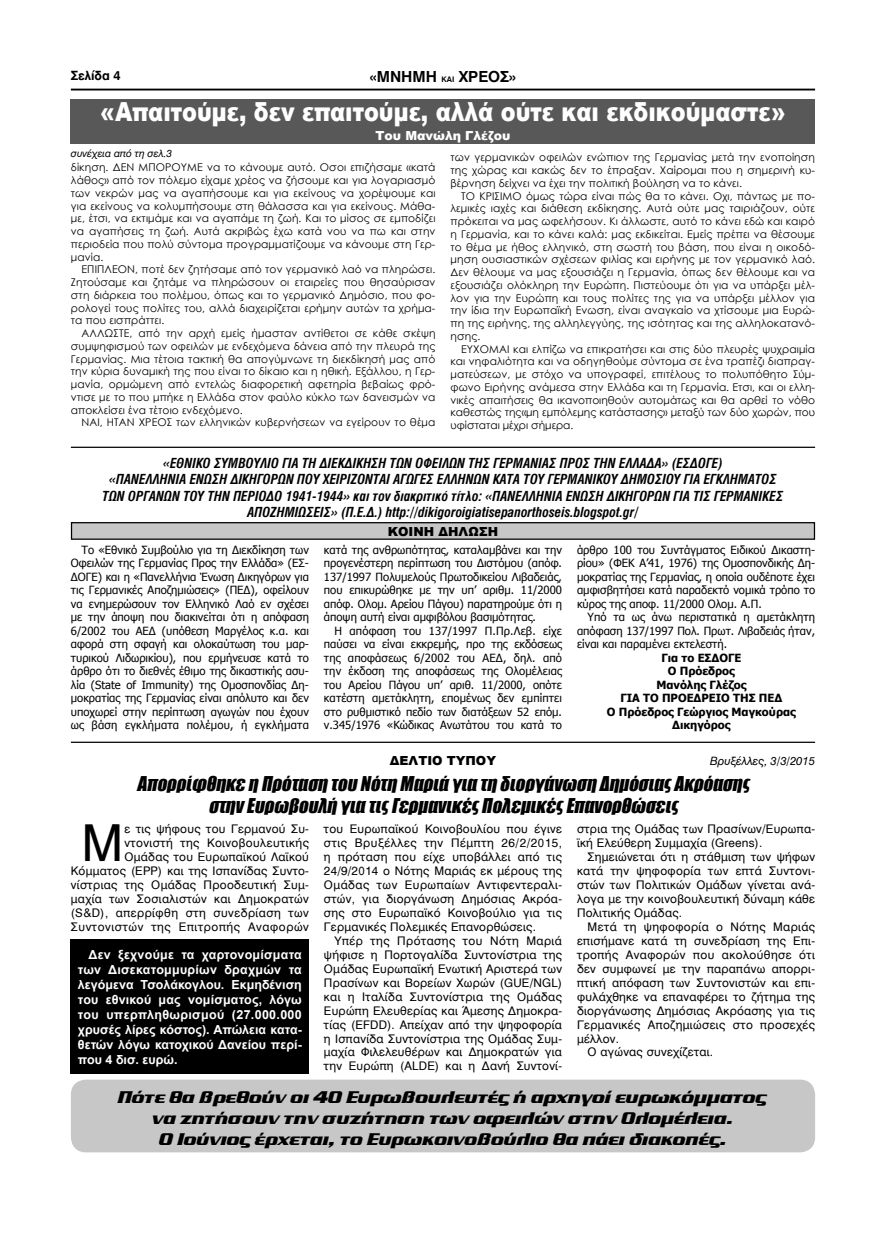
<style>
.page{position:relative;width:886px;height:1241px;background:#fff}
.page>*{position:absolute;margin:0;border:0;box-sizing:border-box;transform-origin:0 0}
.t1{font:49.88px "UB Helvetica";color:#000}
.t2{font:900 26.25px "Arial";color:#fff;scale:.85 1}
.t3{font:italic 18.75px/22.5px "Impact";color:#000;text-align:center}
.t4{font:17.5px/21px "Cf Serpentine";color:#000;text-align:center}
.t5{font:15px "UB Helvetica Bold";color:#000}
.t6{font:italic 13.75px/16.5px "UB Helvetica Cond Bold";color:#000;text-align:center}
.t7{font:700 12.5px/15px "Arial";color:#fff;text-align:justify}
.t8{font:900 12.5px "Arial";color:#000}
.t9{font:900 12.5px "Arial";color:#fff}
.t10{font:12.5px "UB Helvetica Bold";color:#000}
.t11{font:11.62px/14px "UB Helvetica";letter-spacing:.02em;color:#000;text-align:justify}
.t12{font:11.25px/13.5px "Tahoma";color:#000;text-align:justify}
.t13{font:700 11.25px/13.5px "Tahoma";color:#000;text-align:center}
.t14{font:11.25px "UB Helvetica Italic";color:#000}
.t15{font:10.62px/12.8px "Century Gothic";letter-spacing:.01em;color:#000;text-align:justify}
.t16{font:10px "UB Helvetica Italic";color:#000}
.s1{font-size:7.5px}
</style>
<div class="page">
<div style="left:72px;top:522px;width:742px;height:17px;background:#c7c7c7"></div>
<div style="left:71px;top:522px;width:744px;height:17px;border:1px solid #000"></div>
<hr style="left:71px;top:89px;width:744px;height:1px;background:#000">
<hr style="left:71px;top:741px;width:744px;height:1px;background:#000">
<hr style="left:71px;top:446px;width:744px;height:2px;background:#000">
<div style="left:71px;top:99px;width:744px;height:44px;background:#585858"></div>
<div style="left:71px;top:939px;width:238px;height:135px;background:#000"></div>
<div style="left:71px;top:1079px;width:744px;height:73px;background:#c7c7c7;border-radius:15px"></div>
<p class="t10" style="left:71px;top:71px;width:51px">Σελίδα 4</p>
<h3 class="t5" style="left:370px;top:71px;width:148px">«ΜΝΗΜΗ <span class="s1">ΚΑΙ</span> ΧΡΕΟΣ»</h3>
<h2 class="t2" style="left:100px;top:93px;width:808px">«Απαιτούμε, δεν επαιτούμε, αλλά ούτε και εκδικούμαστε»</h2>
<p class="t9" style="left:375px;top:126px;width:136px">Tου Μανώλη Γλέζου</p>
<p class="t15" style="left:71px;top:161px;width:366px">δίκηση. ΔΕΝ ΜΠΟΡΟΥΜΕ να το κάνουμε αυτό. Οσοι επιζήσαμε «κατά λάθος» από τον πόλεμο είχαμε χρέος να ζήσουμε και για λογαριασμό των νεκρών μας να αγαπήσουμε και για εκείνους να χορέψουμε και για εκείνους να κολυμπήσουμε στη θάλασσα και για εκείνους. Μάθα&shy;με, έτσι, να εκτιμάμε και να αγαπάμε τη ζωή. Και το μίσος σε εμποδίζει να αγαπήσεις τη ζωή. Αυτά ακριβώς έχω κατά νου να πω και στην περιοδεία που πολύ σύντομα προγραμματίζουμε να κάνουμε στη Γερ&shy;μανία.</p>
<p class="t15" style="left:71px;top:263px;width:366px;text-indent:11px">ΕΠΙΠΛΕΟΝ, ποτέ δεν ζητήσαμε από τον γερμανικό λαό να πληρώσει.<br>Ζητούσαμε και ζητάμε να πληρώσουν οι εταιρείες που θησαύρισαν στη διάρκεια του πολέμου, όπως και το γερμανικό Δημόσιο, που φο&shy;ρολογεί τους πολίτες του, αλλά διαχειρίζεται ερήμην αυτών τα χρήμα&shy;τα που εισπράττει.</p>
<p class="t15" style="left:71px;top:326px;width:366px;text-indent:11px">ΑΛΛΩΣΤΕ, από την αρχή εμείς ήμασταν αντίθετοι σε κάθε σκέψη συμψηφισμού των οφειλών με ενδεχόμενα δάνεια από την πλευρά της Γερμανίας. Μια τέτοια τακτική θα απογύμνωνε τη διεκδίκησή μας από την κύρια δυναμική της που είναι το δίκαιο και η ηθική. Εξάλλου, η Γερ&shy;μανία, ορμώμενη από εντελώς διαφορετική αφετηρία βεβαίως φρό&shy;ντισε με το που μπήκε η Ελλάδα στον φαύλο κύκλο των δανεισμών να αποκλείσει ένα τέτοιο ενδεχόμενο.</p>
<p class="t15" style="left:82px;top:416px;width:355px">ΝΑΙ, ΗΤΑΝ ΧΡΕΟΣ των ελληνικών κυβερνήσεων να εγείρουν το θέμα</p>
<p class="t16" style="left:71px;top:150px;width:103px">συνέχεια από τη σελ.3</p>
<p class="t15" style="left:450px;top:151px;width:366px">των γερμανικών οφειλών ενώπιον της Γερμανίας μετά την ενοποίηση της χώρας και κακώς δεν το έπραξαν. Χαίρομαι που η σημερινή κυ&shy;βέρνηση δείχνει να έχει την πολιτική βούληση να το κάνει.</p>
<p class="t15" style="left:450px;top:189px;width:366px;text-indent:11px">ΤΟ ΚΡΙΣΙΜΟ όμως τώρα είναι πώς θα το κάνει. Οχι, πάντως με πο&shy;λεμικές ιαχές και διάθεση εκδίκησης. Αυτά ούτε μας ταιριάζουν, ούτε πρόκειται να μας ωφελήσουν. Κι άλλωστε, αυτό το κάνει εδώ και καιρό η Γερμανία, και το κάνει καλά: μας εκδικείται. Εμείς πρέπει να θέσουμε το θέμα με ήθος ελληνικό, στη σωστή του βάση, που είναι η οικοδό&shy;μηση ουσιαστικών σχέσεων φιλίας και ειρήνης με τον γερμανικό λαό.<br>Δεν θέλουμε να μας εξουσιάζει η Γερμανία, όπως δεν θέλουμε και να εξουσιάζει ολόκληρη την Ευρώπη. Πιστεύουμε ότι για να υπάρξει μέλ&shy;λον για την Ευρώπη και τους πολίτες της για να υπάρξει μέλλον για την ίδια την Ευρωπαϊκή Ενωση, είναι αναγκαίο να χτίσουμε μια Ευρώ&shy;πη της ειρήνης, της αλληλεγγύης, της ισότητας και της αλληλοκατανό&shy;ησης.</p>
<p class="t15" style="left:450px;top:342px;width:366px;text-indent:11px">ΕΥΧΟΜΑΙ και ελπίζω να επικρατήσει και στις δύο πλευρές ψυχραιμία και νηφαλιότητα και να οδηγηθούμε σύντομα σε ένα τραπέζι διαπραγ&shy;ματεύσεων, με στόχο να υπογραφεί, επιτέλους το πολυπόθητο Σύμ&shy;φωνο Ειρήνης ανάμεσα στην Ελλάδα και τη Γερμανία. Ετσι, και οι ελλη&shy;νικές απαιτήσεις θα ικανοποιηθούν αυτομάτως και θα αρθεί το νόθο καθεστώς της«μη εμπόλεμης κατάστασης» μεταξύ των δύο χωρών, που υφίσταται μέχρι σήμερα.</p>
<p class="t6" style="left:103px;top:455px;width:682px">«ΕΘΝΙΚΟ ΣΥΜΒΟΥΛΙΟ ΓΙΑ ΤΗ ΔΙΕΚΔΙΚΗΣΗ ΤΩΝ ΟΦΕΙΛΩΝ ΤΗΣ ΓΕΡΜΑΝΙΑΣ ΠΡΟΣ ΤΗΝ ΕΛΛΑΔΑ» (ΕΣΔΟΓΕ)<br>«ΠΑΝΕΛΛΗΝΙΑ ΕΝΩΣΗ ΔΙΚΗΓΟΡΩΝ ΠΟΥ ΧΕΙΡΙΖΟΝΤΑΙ ΑΓΩΓΕΣ ΕΛΛΗΝΩΝ ΚΑΤΑ ΤΟΥ ΓΕΡΜΑΝΙΚΟΥ ΔΗΜΟΣΙΟΥ ΓΙΑ ΕΓΚΛΗΜΑΤΟΣ ΤΩΝ ΟΡΓΑΝΩΝ ΤΟΥ ΤΗΝ ΠΕΡΙΟΔΟ 1941-1944» και τον διακριτικό τίτλο: «ΠΑΝΕΛΛΗΝΙΑ ΕΝΩΣΗ ΔΙΚΗΓΟΡΩΝ ΓΙΑ ΤΙΣ ΓΕΡΜΑΝΙΚΕΣ ΑΠΟΖΗΜΙΩΣΕΙΣ» (Π.Ε.Δ.) http://dikigoroigiatisepanorthoseis.blogspot.gr/</p>
<p class="t8" style="left:388px;top:522px;width:112px">ΚΟΙΝΗ ΔΗΛΩΣΗ</p>
<p class="t12" style="left:71px;top:542px;width:240px;text-indent:11px">Το «Εθνικό Συμβούλιο για τη Διεκδίκηση των Οφειλών της Γερμανίας Προς την Ελλάδα» (ΕΣ-ΔΟΓΕ) και η «Πανελλήνια Ένωση Δικηγόρων για τις Γερμανικές Αποζημιώσεις» (ΠΕΔ), οφείλουν να ενημερώσουν τον Ελληνικό Λαό εν σχέσει με την άποψη που διακινείται ότι η απόφαση 6/2002 του ΑΕΔ (υπόθεση Μαργέλος κ.α. και αφορά στη σφαγή και ολοκαύτωση του μαρ&shy;τυρικού Λιδωρικίου), που ερμήνευσε κατά το άρθρο ότι το διεθνές έθιμο της δικαστικής ασυ&shy;λία (State of Immunity) της Ομοσπονδίας Δη&shy;μοκρατίας της Γερμανίας είναι απόλυτο και δεν υποχωρεί στην περίπτωση αγωγών που έχουν ως βάση εγκλήματα πολέμου, ή εγκλήματα</p>
<p class="t12" style="left:324px;top:542px;width:240px">κατά της ανθρωπότητας, καταλαμβάνει και την προγενέστερη περίπτωση του Διστόμου (απόφ.<br>137/1997 Πολυμελούς Πρωτοδικείου Λιβαδειάς, που επικυρώθηκε με την υπ’ αριθμ. 11/2000 απόφ. Ολομ. Αρείου Πάγου) παρατηρούμε ότι η άποψη αυτή είναι αμφιβόλου βασιμότητας.</p>
<p class="t12" style="left:577px;top:542px;width:240px">άρθρο 100 του Συντάγματος Ειδικού Δικαστη&shy;ρίου» (ΦΕΚ Α’41, 1976) της Ομοσπονδικής Δη&shy;μοκρατίας της Γερμανίας, η οποία ουδέποτε έχει αμφισβητήσει κατά παραδεκτό νομικά τρόπο το κύρος της αποφ. 11/2000 Ολομ. Α.Π.</p>
<p class="t12" style="left:577px;top:610px;width:240px;text-indent:11px">Υπό τα ως άνω περιστατικά η αμετάκλητη απόφαση 137/1997 Πολ. Πρωτ. Λιβαδειάς ήταν, είναι και παραμένει εκτελεστή.</p>
<p class="t13" style="left:607px;top:650px;width:190px">Για το ΕΣΔΟΓΕ<br>Ο Πρόεδρος<br>Μανόλης Γλέζος<br>ΓΙΑ ΤΟ ΠΡΟΕΔΡΕΙΟ ΤΗΣ ΠΕΔ<br>Ο Πρόεδρος Γεώργιος Μαγκούρας<br>Δικηγόρος</p>
<p class="t12" style="left:324px;top:623px;width:240px;text-indent:11px">Η απόφαση του 137/1997 Π.Πρ.Λεβ. είχε παύσει να είναι εκκρεμής, προ της εκδόσεως της αποφάσεως 6/2002 του ΑΕΔ, δηλ. από την έκδοση της αποφάσεως της Ολομέλειας του Αρείου Πάγου υπ’ αριθ. 11/2000, οπότε κατέστη αμετάκλητη, επομένως δεν εμπίπτει στο ρυθμιστικό πεδίο των διατάξεων 52 επόμ. ν.345/1976 «Κώδικας Ανωτάτου του κατά το</p>
<p class="t8" style="left:390px;top:750px;width:108px">ΔΕΛΤΙΟ ΤΥΠΟΥ</p>
<p class="t14" style="left:710px;top:756px;width:106px">Βρυξέλλες, 3/3/2015</p>
<h3 class="t3" style="left:137px;top:771px;width:617px">Απορρίφθηκε η Πρόταση του Νότη Μαριά για τη διοργάνωση Δημόσιας Ακρόασης στην Ευρωβουλή για τις Γερμανικές Πολεμικές Επανορθώσεις</h3>
<p class="t11" style="left:577px;top:823px;width:240px">στρια της Ομάδας των Πρασίνων/Ευρωπα&shy;ϊκή Ελεύθερη Συμμαχία (Greens).</p>
<p class="t11" style="left:577px;top:850px;width:240px;text-indent:11px">Σημειώνεται ότι η στάθμιση των ψήφων κατά την ψηφοφορία των επτά Συντονι&shy;στών των Πολιτικών Ομάδων γίνεται ανά&shy;λογα με την κοινοβουλευτική δύναμη κάθε Πολιτικής Ομάδας.</p>
<p class="t11" style="left:588px;top:920px;width:229px">Μετά τη ψηφοφορία ο Νότης Μαριάς</p>
<p class="t11" style="left:577px;top:934px;width:240px">επισήμανε κατά τη συνεδρίαση της Επι-</p>
<p class="t11" style="left:577px;top:948px;width:240px">τροπής Αναφορών που ακολούθησε ότι</p>
<p class="t11" style="left:577px;top:962px;width:240px">δεν συμφωνεί με την παραπάνω απορρι-</p>
<p class="t11" style="left:577px;top:976px;width:240px">πτική απόφαση των Συντονιστών και επι-</p>
<p class="t11" style="left:577px;top:990px;width:240px">φυλάχθηκε να επαναφέρει το ζήτημα της</p>
<p class="t11" style="left:577px;top:1004px;width:240px">διοργάνωσης Δημόσιας Ακρόασης για τις</p>
<p class="t11" style="left:577px;top:1018px;width:240px">Γερμανικές Αποζημιώσεις στο προσεχές</p>
<p class="t11" style="left:577px;top:1032px;width:44px">μέλλον.</p>
<p class="t11" style="left:588px;top:1046px;width:127px">Ο αγώνας συνεχίζεται.</p>
<p class="t11" style="left:71px;top:823px;width:240px;text-align:right">ε τις ψήφους του Γερμανού Συ-<br>ντονιστή της Κοινοβουλευτικής<br>Ομάδας του Ευρωπαϊκού Λαϊκού Κόμματος (EPP) και της Ισπανίδας Συντο&shy;νίστριας της Ομάδας Προοδευτική Συμ&shy;μαχία των Σοσιαλιστών και Δημοκρατών (S&amp;D), απερρίφθη στη συνεδρίαση των Συντονιστών της Επιτροπής Αναφορών</p>
<p class="t11" style="left:324px;top:823px;width:240px">του Ευρωπαϊκού Κοινοβουλίου που έγινε στις Βρυξέλλες την Πέμπτη 26/2/2015, η πρόταση που είχε υποβάλλει από τις 24/9/2014 ο Νότης Μαριάς εκ μέρους της Ομάδας των Ευρωπαίων Αντιφεντεραλι&shy;στών, για διοργάνωση Δημόσιας Ακρόα&shy;σης στο Ευρωπαϊκό Κοινοβούλιο για τις Γερμανικές Πολεμικές Επανορθώσεις.</p>
<p class="t11" style="left:324px;top:934px;width:240px;text-indent:11px">Υπέρ της Πρότασης του Νότη Μαριά ψήφισε η Πορτογαλίδα Συντονίστρια της Ομάδας Ευρωπαϊκή Ενωτική Αριστερά των Πρασίνων και Βορείων Χωρών (GUE/NGL) και η Ιταλίδα Συντονίστρια της Ομάδας Ευρώπη Ελευθερίας και Άμεσης Δημοκρα&shy;τίας (EFDD). Απείχαν από την ψηφοφορία η Ισπανίδα Συντονίστρια της Ομάδας Συμ&shy;μαχία Φιλελευθέρων και Δημοκρατών για την Ευρώπη (ALDE) και η Δανή Συντονί-</p>
<h1 class="t1" style="left:81px;top:823px;width:44px">Μ</h1>
<p class="t7" style="left:78px;top:946px;width:225px;text-indent:11px">Δεν ξεχνούμε τα χαρτονομίσματα των Δισεκατομμυρίων δραχμών τα λεγόμενα Τσολάκογλου. Εκμηδένιση του εθνικού μας νομίσματος, λόγω του υπερπληθωρισμού (27.000.000 χρυσές λίρες κόστος). Απώλεια κατα&shy;θετών λόγω κατοχικού Δανείου περί&shy;που 4 δισ. ευρώ.</p>
<h3 class="t4" style="left:118px;top:1085px;width:650px">Πότε θα βρεθούν οι 40 Ευρωβουλευτές ή αρχηγοί ευρωκόμματος να ζητήσουν την συζήτηση των οφειλών στην Ολομέλεια.<br>Ο Ιούνιος έρχεται, το Ευρωκοινοβούλιο θα πάει διακοπές.</h3>
</div>
